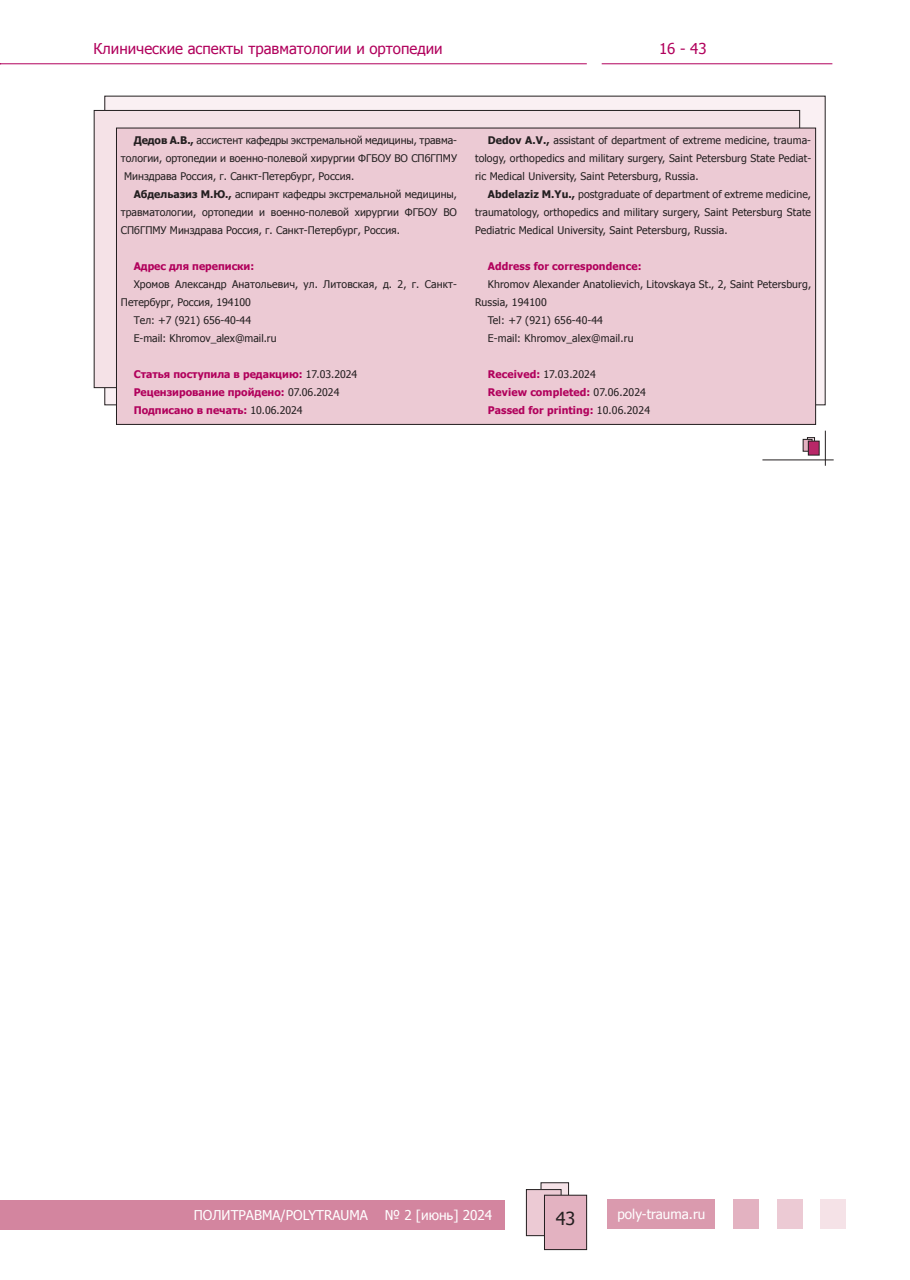
<style>
.page{position:relative;width:910px;height:1280px;background:#fff}
.page>*{position:absolute;margin:0;border:0;box-sizing:border-box;transform-origin:0 0}
.t1{font:18px "Tahoma";color:#231f20}
.t2{font:15px "Tahoma";color:#b1015c}
.t3{font:13.5px "Tahoma";color:#fff}
.t4{font:10.5px/18px "Tahoma";color:#231f20;text-align:justify}
.t5{font:700 10.5px/18px "Tahoma";color:#b1015c}
.s1{font-weight:700}
.s2{font-weight:400;color:#231f20}
</style>
<div class="page">
<div style="left:607px;top:1198px;width:107px;height:30px;background:#da9aae"></div>
<div style="left:733px;top:1198px;width:26px;height:30px;background:#e3b2c1"></div>
<div style="left:777px;top:1198px;width:26px;height:30px;background:#eccad4"></div>
<div style="left:821px;top:1198px;width:25px;height:30px;background:#f5e2e7"></div>
<div style="left:0;top:1200px;width:505px;height:29px;background:#d3859f"></div>
<div style="left:541px;top:1183px;width:28px;height:36px;background:#f5e2e7"></div>
<div style="left:541px;top:1182px;width:28px;height:37px;border:1px solid #231f20"></div>
<div style="left:526px;top:1189px;width:35px;height:47px;background:#eccad4"></div>
<div style="left:526px;top:1189px;width:35px;height:47px;border:1px solid #231f20"></div>
<div style="left:544px;top:1195px;width:43px;height:54px;background:#e3b2c1"></div>
<div style="left:544px;top:1195px;width:43px;height:55px;border:1px solid #231f20"></div>
<hr style="left:0;top:63px;width:587px;height:1px;background:#b1015c">
<hr style="left:602px;top:63px;width:230px;height:1px;background:#b1015c">
<div style="left:105px;top:96px;width:720px;height:309px;background:#faf0f3"></div>
<div style="left:94px;top:110px;width:706px;height:278px;background:#f5e2e7"></div>
<div style="left:116px;top:128px;width:700px;height:296px;background:#eccad4"></div>
<div style="left:807px;top:438px;width:7px;height:9px;background:#595153"></div>
<div style="left:807px;top:438px;width:8px;height:9px;border:1px solid #231f20"></div>
<svg style="left:805px;top:441px;width:3px;height:8px"></svg>
<div style="left:803px;top:439px;width:9px;height:12px;border:1px solid #231f20"></div>
<div style="left:808px;top:441px;width:11px;height:14px;background:#b82768"></div>
<div style="left:808px;top:441px;width:11px;height:14px;border:1px solid #231f20"></div>
<hr style="left:762px;top:460px;width:72px;height:1px;background:#231f20">
<hr style="left:825px;top:431px;width:1px;height:35px;background:#231f20">
<h2 class="t2" style="left:94px;top:38px;width:351px">Клинические аспекты травматологии и ортопедии</h2>
<h2 class="t2" style="left:659px;top:38px;width:49px">16 - 43</h2>
<p class="t4" style="left:134px;top:131px;width:325px"><span class="s1">Дедов А.В.,</span> ассистент кафедры экстремальной медицины, травма-</p>
<p class="t4" style="left:121px;top:149px;width:338px">тологии, ортопедии и военно-полевой хирургии ФГБОУ ВО СПбГПМУ</p>
<p class="t4" style="left:124px;top:167px;width:232px">Минздрава Россия, г. Санкт-Петербург, Россия.</p>
<p class="t4" style="left:134px;top:185px;width:325px"><span class="s1">Абдельазиз М.Ю.,</span> аспирант кафедры экстремальной медицины,</p>
<p class="t4" style="left:121px;top:203px;width:338px">травматологии, ортопедии и военно-полевой хирургии ФГБОУ ВО</p>
<p class="t4" style="left:121px;top:221px;width:281px">СПбГПМУ Минздрава Россия, г. Санкт-Петербург, Россия.</p>
<p class="t5" style="left:134px;top:257px;width:122px">Адрес для переписки:</p>
<p class="t4" style="left:134px;top:275px;width:325px">Хромов Александр Анатольевич, ул. Литовская, д. 2, г. Санкт-</p>
<p class="t4" style="left:121px;top:293px;width:131px">Петербург, Россия, 194100</p>
<p class="t4" style="left:134px;top:311px;width:119px">Тел: +7 (921) 656-40-44</p>
<p class="t4" style="left:134px;top:329px;width:144px">E-mail: Khromov_alex@mail.ru</p>
<p class="t5" style="left:134px;top:365px;width:225px">Статья поступила в редакцию: <span class="s2">17.03.2024<br></span>Рецензирование пройдено: <span class="s2">07.06.2024<br></span>Подписано в печать: <span class="s2">10.06.2024</span></p>
<p class="t4" style="left:475px;top:131px;width:338px;text-indent:13px"><span class="s1">Dedov A.V.,</span> assistant of department of extreme medicine, trauma&shy;tology, orthopedics and military surgery, Saint Petersburg State Pediat&shy;ric Medical University, Saint Petersburg, Russia.</p>
<p class="t4" style="left:475px;top:185px;width:338px;text-indent:13px"><span class="s1">Abdelaziz M.Yu.,</span> postgraduate of department of extreme medicine, traumatology, orthopedics and military surgery, Saint Petersburg State Pediatric Medical University, Saint Petersburg, Russia.</p>
<p class="t5" style="left:488px;top:257px;width:155px">Address for correspondence:</p>
<p class="t4" style="left:488px;top:275px;width:325px">Khromov Alexander Anatolievich, Litovskaya St., 2, Saint Petersburg,</p>
<p class="t4" style="left:475px;top:293px;width:73px">Russia, 194100</p>
<p class="t4" style="left:488px;top:311px;width:117px">Tel: +7 (921) 656-40-44</p>
<p class="t4" style="left:488px;top:329px;width:147px">E-mail: Khromov_alex@mail.ru</p>
<p class="t5" style="left:488px;top:365px;width:164px">Received: <span class="s2">17.03.2024<br></span>Review completed: <span class="s2">07.06.2024<br></span>Passed for printing: <span class="s2">10.06.2024</span></p>
<p class="t3" style="left:194px;top:1206px;width:176px">ПОЛИТРАВМА/POLYTRAUMA</p>
<p class="t3" style="left:385px;top:1206px;width:109px">№ 2 [июнь] 2024</p>
<h1 class="t1" style="left:556px;top:1206px;width:21px">43</h1>
<p class="t3" style="left:617px;top:1205px;width:89px">poly-trauma.ru</p>
</div>
